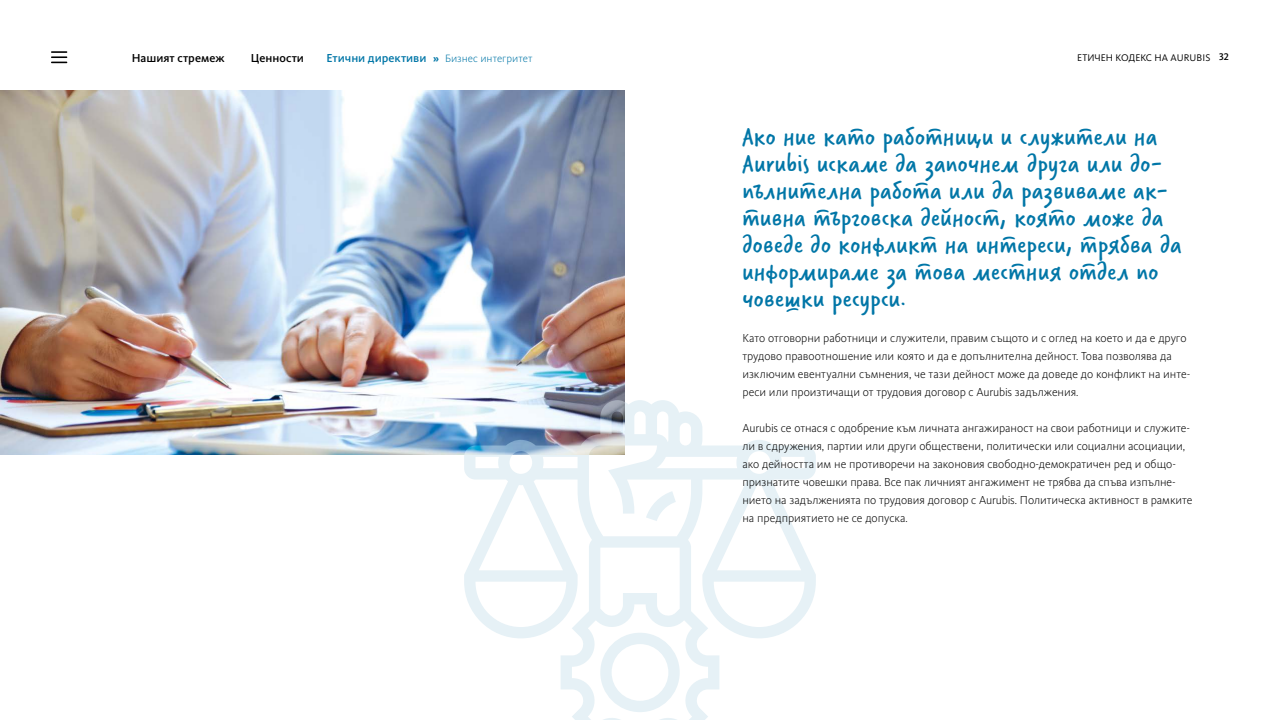
<style>
.page{position:relative;width:1280px;height:720px;background:#fff}
.page>*{position:absolute;margin:0;border:0;box-sizing:border-box;transform-origin:0 0}
.t1{font:27px/27px "Verveine";letter-spacing:.015em;color:#0076a7}
.t2{font:300 12px/18px "Kievit Pro";letter-spacing:-.005em;color:#000}
.t3{font:500 12px "Kievit Pro";color:#000}
.t4{font:300 11px "Kievit Pro";letter-spacing:.005em;color:#0076a7}
.t5{font:10px "Kievit Pro";color:#000}
.s1{font-weight:500;font-size:12px}
.s2{font-weight:700}
.s3{font-weight:500}
</style>
<div class="page">
<img style="left:0;top:90px;width:625px;height:365px">
<svg style="left:464px;top:400px;width:352px;height:320px"></svg>
<svg style="left:600px;top:633px;width:80px;height:79px"></svg>
<svg style="left:51px;top:51px;width:16px;height:12px"></svg>
<p class="t3" style="left:132px;top:51px;width:94px">Нашият стремеж</p>
<p class="t3" style="left:251px;top:51px;width:55px">Ценности</p>
<p class="t4" style="left:327px;top:52px;width:208px"><span class="s1">Етични директиви</span> <span class="s2">»</span> Бизнес интегритет</p>
<p class="t5" style="left:1077px;top:51px;width:153px">ЕТИЧЕН КОДЕКС НА AURUBIS <span class="s3">32</span></p>
<p class="t1" style="left:742px;top:123px;width:441px">Ако ние като работници и служители на Aurubis искаме да започнем друга или до&shy;пълнителна работа или да развиваме ак&shy;тивна търговска дейност, която може да доведе до конфликт на интереси, трябва да информираме за това местния отдел по човешки ресурси.</p>
<p class="t2" style="left:742px;top:329px;width:449px">Като отговорни работници и служители, правим същото и с оглед на което и да е друго трудово правоотношение или която и да е допълнителна дейност. Това позволява да изключим евентуални съмнения, че тази дейност може да доведе до конфликт на инте&shy;реси или произтичащи от трудовия договор с Aurubis задължения.</p>
<p class="t2" style="left:742px;top:419px;width:452px">Aurubis се отнася с одобрение към личната ангажираност на свои работници и служите&shy;ли в сдружения, партии или други обществени, политически или социални асоциации, ако дейността им не противоречи на законовия свободно-демократичен ред и общо&shy;признатите човешки права. Все пак личният ангажимент не трябва да спъва изпълне&shy;нието на задълженията по трудовия договор с Aurubis. Политическа активност в рамките на предприятието не се допуска.</p>
</div>
